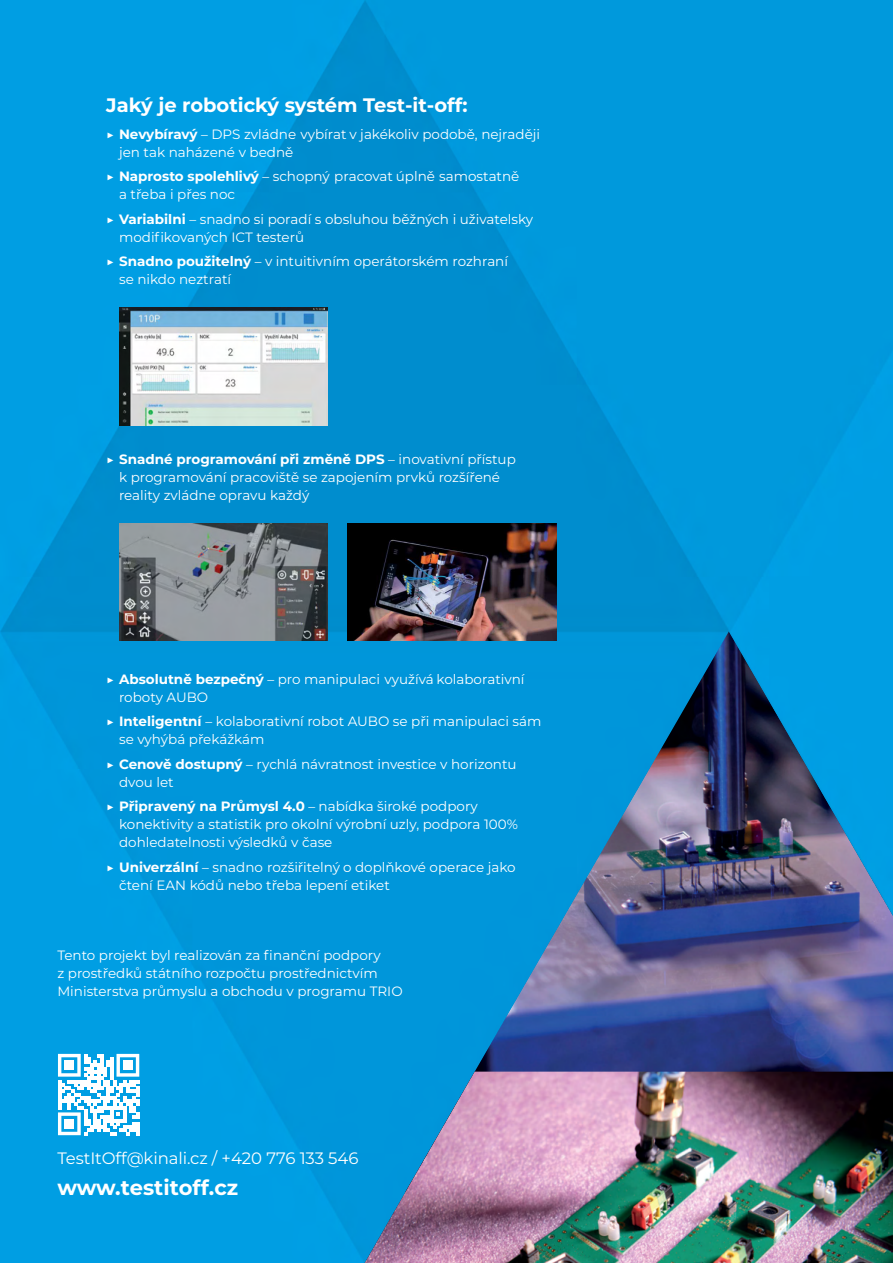
<style>
.page{position:relative;width:893px;height:1263px;background:#fff}
.page>*{position:absolute;margin:0;border:0;box-sizing:border-box;transform-origin:0 0}
.t1{font:700 21px "Montserrat";color:#fff}
.t2{font:700 19.5px "Montserrat";color:#fff}
.t3{font:16.5px "Montserrat";letter-spacing:-.005em;color:#fff}
.t4{font:13.5px/18px "Montserrat";color:#fff}
.s1{font-weight:700}
</style>
<div class="page">
<img style="left:0;top:0;width:893px;height:1263px">
<img style="left:406px;top:631px;width:487px;height:440px">
<img style="left:364px;top:1071px;width:529px;height:192px">
<img style="left:119px;top:308px;width:209px;height:117px">
<img style="left:119px;top:523px;width:209px;height:117px">
<img style="left:348px;top:523px;width:208px;height:117px">
<svg style="left:58px;top:1054px;width:81px;height:81px"></svg>
<div style="left:64px;top:1060px;width:10px;height:10px;background:#fff"></div>
<div style="left:123px;top:1060px;width:10px;height:10px;background:#fff"></div>
<div style="left:64px;top:1119px;width:10px;height:10px;background:#fff"></div>
<h2 class="t2" style="left:106px;top:94px;width:363px">Jaký je robotický systém Test-it-off:</h2>
<p class="t4" style="left:119px;top:125px;width:423px;text-indent:-13px"><span class="s1">▶ Nevybíravý</span> – DPS zvládne vybírat v jakékoliv podobě, nejraději jen tak naházené v bedně</p>
<p class="t4" style="left:119px;top:167px;width:402px;text-indent:-13px"><span class="s1">▶ Naprosto spolehlivý</span> – schopný pracovat úplně samostatně a třeba i přes noc</p>
<p class="t4" style="left:119px;top:210px;width:416px;text-indent:-13px"><span class="s1">▶ Variabilni</span> – snadno si poradí s obsluhou běžných i uživatelsky modifikovaných ICT testerů</p>
<p class="t4" style="left:119px;top:252px;width:390px;text-indent:-13px"><span class="s1">▶ Snadno použitelný</span> – v intuitivním operátorském rozhraní se nikdo neztratí</p>
<p class="t4" style="left:119px;top:450px;width:398px;text-indent:-13px"><span class="s1">▶ Snadné programování při změně DPS</span> – inovativní přístup k programování pracoviště se zapojením prvků rozšířené reality zvládne opravu každý</p>
<p class="t4" style="left:119px;top:670px;width:407px;text-indent:-13px"><span class="s1">▶ Absolutně bezpečný</span> – pro manipulaci využívá kolaborativní roboty AUBO</p>
<p class="t4" style="left:119px;top:713px;width:424px;text-indent:-13px"><span class="s1">▶ Inteligentní</span> – kolaborativní robot AUBO se při manipulaci sám se vyhýbá překážkám</p>
<p class="t4" style="left:119px;top:755px;width:399px;text-indent:-13px"><span class="s1">▶ Cenově dostupný</span> – rychlá návratnost investice v horizontu dvou let</p>
<p class="t4" style="left:119px;top:797px;width:400px;text-indent:-13px"><span class="s1">▶ Připravený na Průmysl 4.0</span> – nabídka široké podpory konektivity a statistik pro okolní výrobní uzly, podpora 100% dohledatelnosti výsledků v čase</p>
<p class="t4" style="left:119px;top:858px;width:398px;text-indent:-13px"><span class="s1">▶ Univerzální</span> – snadno rozšiřitelný o doplňkové operace jako čtení EAN kódů nebo třeba lepení etiket</p>
<p class="t4" style="left:57px;top:946px;width:347px">Tento projekt byl realizován za finanční podpory<br>z prostředků státního rozpočtu prostřednictvím<br>Ministerstva průmyslu a obchodu v programu TRIO</p>
<p class="t3" style="left:57px;top:1148px;width:303px">TestItOff@kinali.cz / +420 776 133 546</p>
<h1 class="t1" style="left:57px;top:1175px;width:182px">www.testitoff.cz</h1>
</div>
